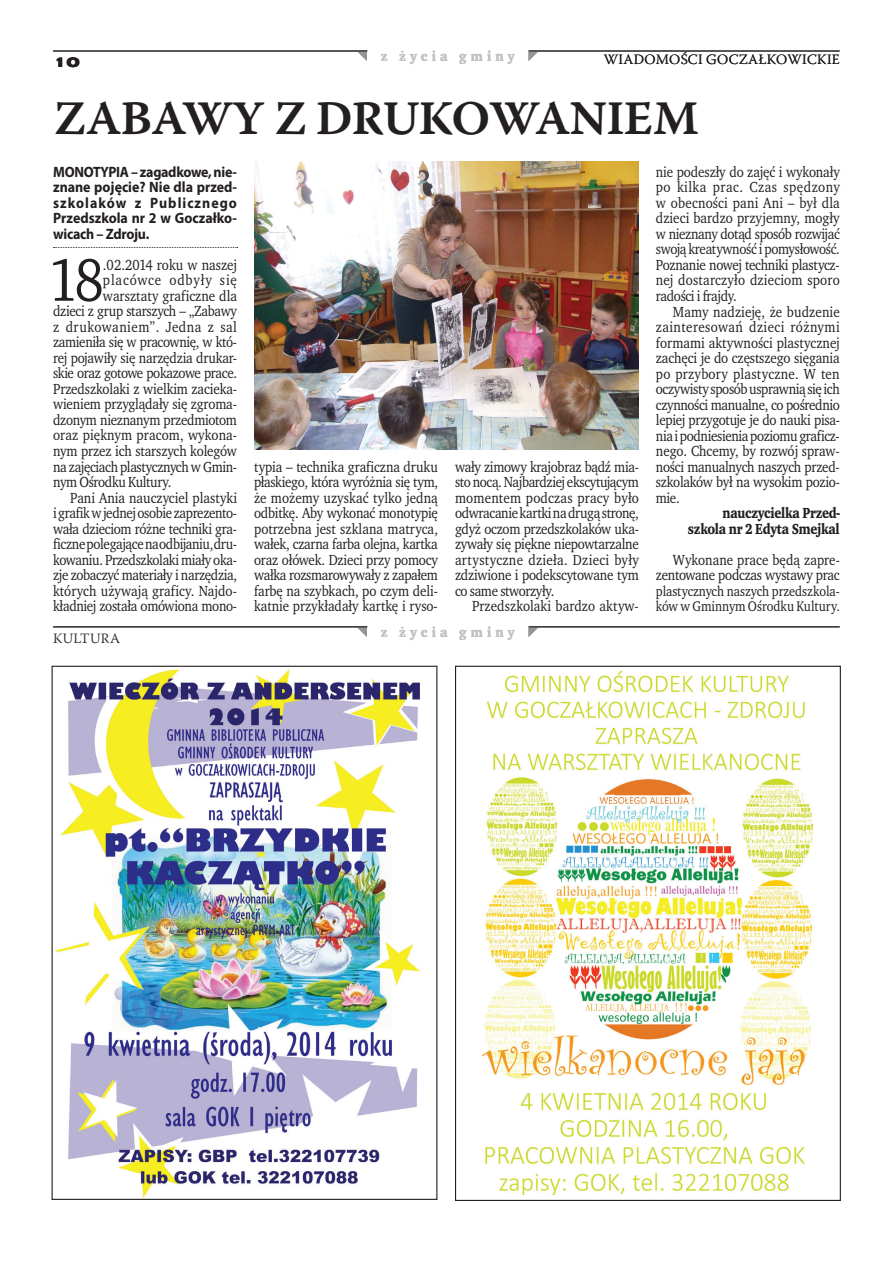
<style>
.page{position:relative;width:893px;height:1263px;background:#fff}
.page>*{position:absolute;margin:0;border:0;box-sizing:border-box;transform-origin:0 0}
.t1{font:61.2px "Wro Text";color:#231f20;scale:.93 1}
.t2{font:48px "Warnock Pro Semibold Capt";letter-spacing:-.02em;color:#231f20}
.t3{font:15px/15.5px "Wro Text";letter-spacing:-.015em;color:#231f20;text-align:justify;scale:.93 1}
.t4{font:700 15px/15.6px "Myriad Pro";color:#231f20;text-align:justify;scale:.93 1}
.t5{font:15px "Wro Text";letter-spacing:.005em;color:#231f20;scale:.93 1}
.t6{font:700 15px/15.5px "Wro Text";letter-spacing:-.02em;color:#231f20;text-align:right;scale:.93 1}
.t7{font:15px "Wro Text";letter-spacing:.035em;color:#231f20;scale:.93 1}
.t8{font:15px "Wro Text";letter-spacing:.06em;color:#231f20;scale:.93 1}
.t9{font:14.25px/15.5px "Wro Text";letter-spacing:-.005em;color:#231f20;scale:.93 1}
.t10{font:300 14.25px "Warnock Pro";letter-spacing:.015em;color:#231f20}
.t11{font:700 14.25px "Wro Text";letter-spacing:.29em;color:#c1c2c4}
.t12{font:900 expanded 14.25px "Nimbus San TCE";color:#231f20}
</style>
<div class="page">
<hr style="left:53px;top:51px;width:314px;height:1px;background:#231f20">
<hr style="left:529px;top:51px;width:311px;height:1px;background:#231f20">
<svg style="left:54px;top:247px;width:184px;height:1px"></svg>
<img style="left:254px;top:161px;width:385px;height:289px">
<hr style="left:53px;top:627px;width:314px;height:1px;background:#231f20">
<hr style="left:529px;top:627px;width:311px;height:1px;background:#231f20">
<img style="left:55px;top:667px;width:383px;height:532px">
<img style="left:483px;top:671px;width:330px;height:524px">
<svg style="left:357px;top:626px;width:10px;height:2px"></svg>
<svg style="left:528px;top:626px;width:11px;height:2px"></svg>
<p class="t12" style="left:53px;top:54px;width:28px">10</p>
<p class="t11" style="left:381px;top:47px;width:135px">z życia gminy</p>
<p class="t10" style="left:604px;top:51px;width:237px">WIADOMOŚCI GOCZAŁKOWICKIE</p>
<h2 class="t2" style="left:53px;top:90px;width:647px">ZABAWY Z DRuKOWANIEm</h2>
<p class="t4" style="left:53px;top:163px;width:199px">MONOTYPIA – zagadkowe, nie&shy;znane pojęcie? Nie dla przed&shy;szkolaków z Publicznego Przedszkola nr 2 w Goczałko&shy;wicach – Zdroju.</p>
<h1 class="t1" style="left:48px;top:242px;width:61px">18</h1>
<p class="t5" style="left:103px;top:255px;width:146px">.02.2014 roku w naszej</p>
<p class="t8" style="left:103px;top:271px;width:146px">placówce odbyły się</p>
<p class="t3" style="left:103px;top:288px;width:146px">warsztaty graficzne dla</p>
<p class="t3" style="left:53px;top:303px;width:199px">dzieci z grup starszych – „Zabawy</p>
<p class="t7" style="left:53px;top:317px;width:199px">z drukowaniem”. Jedna z sal</p>
<p class="t3" style="left:53px;top:334px;width:199px">zamieniła się w pracownię, w któ-</p>
<p class="t3" style="left:53px;top:350px;width:199px">rej pojawiły się narzędzia drukar-</p>
<p class="t3" style="left:53px;top:366px;width:199px">skie oraz gotowe pokazowe prace.</p>
<p class="t3" style="left:53px;top:381px;width:199px">Przedszkolaki z wielkim zacieka-</p>
<p class="t3" style="left:53px;top:397px;width:199px">wieniem przyglądały się zgroma-</p>
<p class="t3" style="left:53px;top:412px;width:199px">dzonym nieznanym przedmiotom</p>
<p class="t5" style="left:53px;top:426px;width:199px">oraz pięknym pracom, wykona-</p>
<p class="t3" style="left:53px;top:443px;width:199px">nym przez ich starszych kolegów</p>
<p class="t3" style="left:53px;top:459px;width:199px">na zajęciach plastycznych w Gmin-</p>
<p class="t3" style="left:53px;top:474px;width:129px">nym Ośrodku Kultury.</p>
<p class="t3" style="left:70px;top:490px;width:181px">Pani Ania nauczyciel plastyki</p>
<p class="t3" style="left:53px;top:505px;width:199px">i grafik w jednej osobie zaprezento-</p>
<p class="t3" style="left:53px;top:521px;width:199px">wała dzieciom różne techniki gra-</p>
<p class="t3" style="left:53px;top:536px;width:199px">ficzne polegające na odbijaniu, dru-</p>
<p class="t3" style="left:53px;top:552px;width:199px">kowaniu. Przedszkolaki miały oka-</p>
<p class="t3" style="left:53px;top:567px;width:199px">zje zobaczyć materiały i narzędzia,</p>
<p class="t5" style="left:53px;top:581px;width:199px">których używają graficy. Najdo-</p>
<p class="t3" style="left:53px;top:598px;width:199px">kładniej została omówiona mono-</p>
<p class="t3" style="left:254px;top:459px;width:199px">typia – technika graficzna druku płaskiego, która wyróżnia się tym, że możemy uzyskać tylko jedną odbitkę. Aby wykonać monotypię potrzebna jest szklana matryca, wałek, czarna farba olejna, kartka oraz ołówek. Dzieci przy pomocy wałka rozsmarowywały z zapałem farbę na szybkach, po czym deli&shy;katnie przykładały kartkę i ryso-</p>
<p class="t3" style="left:455px;top:459px;width:199px">wały zimowy krajobraz bądź mia&shy;sto nocą. Najbardziej ekscytującym momentem podczas pracy było odwracanie kartki na drugą stronę, gdyż oczom przedszkolaków uka&shy;zywały się piękne niepowtarzalne artystyczne dzieła. Dzieci były zdziwione i podekscytowane tym co same stworzyły.</p>
<p class="t5" style="left:472px;top:597px;width:181px">Przedszkolaki bardzo aktyw-</p>
<p class="t10" style="left:53px;top:630px;width:68px">KULTURA</p>
<p class="t11" style="left:381px;top:623px;width:135px">z życia gminy</p>
<p class="t3" style="left:656px;top:164px;width:199px">nie podeszły do zajęć i wykonały po kilka prac. Czas spędzony w obecności pani Ani – był dla dzieci bardzo przyjemny, mogły w nieznany dotąd sposób rozwijać swoją kreatywność i pomysłowość.<br>Poznanie nowej techniki plastycz&shy;nej dostarczyło dzieciom sporo radości i frajdy.</p>
<p class="t3" style="left:656px;top:304px;width:199px;text-indent:17px">Mamy nadzieję, że budzenie zainteresowań dzieci różnymi formami aktywności plastycznej zachęci je do częstszego sięgania po przybory plastyczne. W ten oczywisty sposób usprawnią się ich czynności manualne, co pośrednio lepiej przygotuje je do nauki pisa&shy;nia i podniesienia poziomu graficz&shy;nego. Chcemy, by rozwój spraw&shy;ności manualnych naszych przed&shy;szkolaków był na wysokim pozio&shy;mie.</p>
<p class="t6" style="left:688px;top:506px;width:165px">nauczycielka Przed&shy;szkola nr 2 Edyta Smejkal</p>
<p class="t3" style="left:656px;top:552px;width:199px;text-align:right">Wykonane prace będą zapre&shy;zentowane podczas wystawy prac</p>
<p class="t9" style="left:656px;top:583px;width:199px">plastycznych naszych przedszkola&shy;ków w Gminnym Ośrodku Kultury.</p>
</div>
